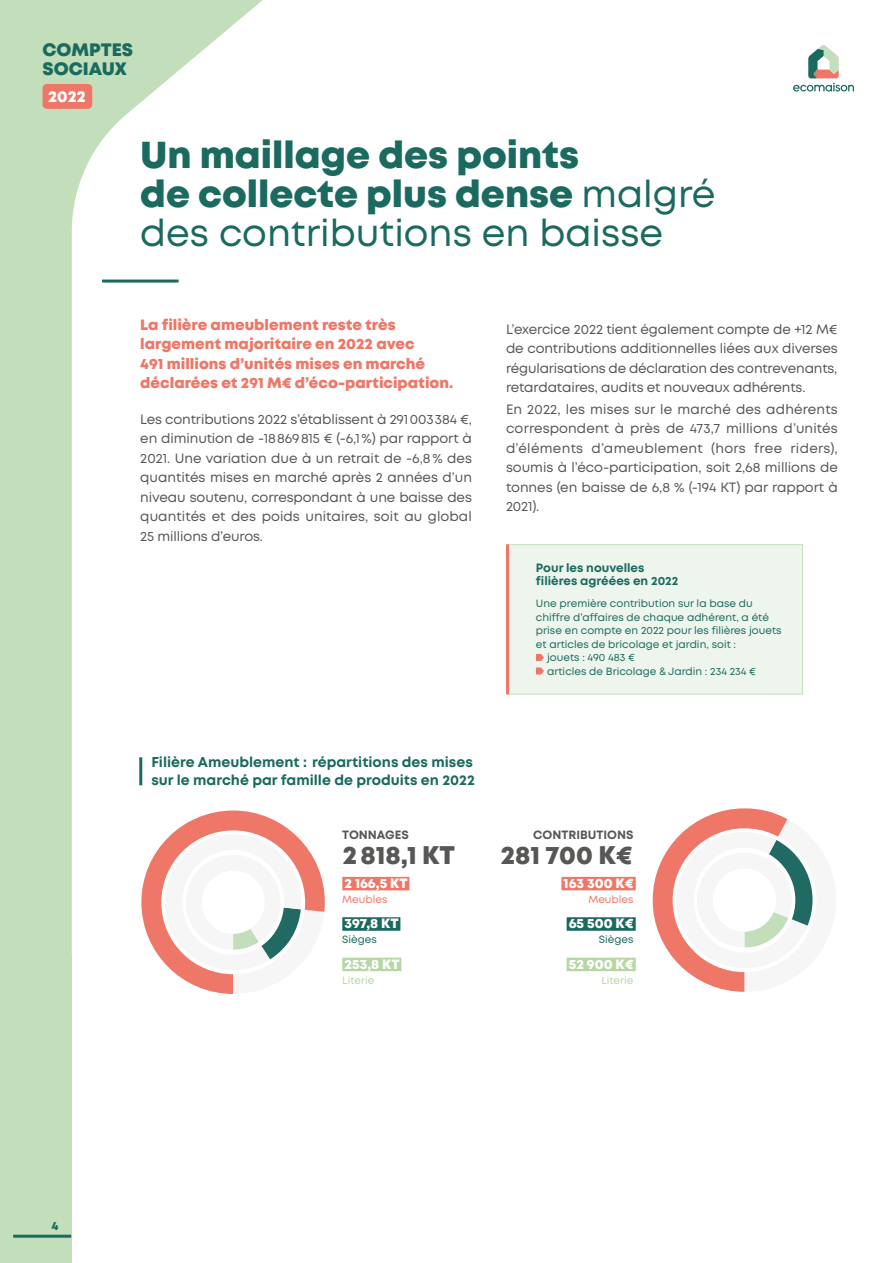
<style>
.page{position:relative;width:893px;height:1263px;background:#c2deba}
.page>*{position:absolute;margin:0;border:0;box-sizing:border-box;transform-origin:0 0}
.t1{font:800 37.5px/39px "Mont";color:#1a6a5f}
.t2{font:800 25.5px "Mont";color:#575756}
.t3{font:800 18px/19.5px "Mont";color:#1a6a5f}
.t4{font:800 15.9px "Mont";color:#fff}
.t5{font:800 15px/19.5px "Mont";color:#ee7767}
.t6{font:700 14.25px/18px "Mont";color:#1a6a5f}
.t7{font:13.5px/19.5px "Mont";letter-spacing:-.005em;color:#575756;text-align:justify}
.t8{font:800 13.5px "Mont";color:#fff}
.t9{font:700 12px/13.5px "Mont";color:#1a6a5f}
.t10{font:700 12px "Mont";color:#575756}
.t11{font:800 12px "Mont";color:#1a6a5f}
.t12{font:10.5px "Mont";color:#1a6a5f}
.t13{font:10.5px "Mont";color:#ee7767}
.t14{font:10.5px "Mont";color:#b6d7a5}
.s1{font-weight:400}
</style>
<div class="page">
<div style="left:72px;top:0;width:821px;height:908px;background:#fff"></div>
<div style="left:43px;top:84px;width:49px;height:25px;background:#ee7767;border-radius:4px"></div>
<svg style="left:793px;top:45px;width:61px;height:47px;background:#d3dbd5"></svg>
<hr style="left:13px;top:1235px;width:58px;height:3px;background:#1a6a5f">
<div style="left:72px;top:908px;width:821px;height:355px;background:#fff"></div>
<hr style="left:102px;top:280px;width:77px;height:3px;background:#1a6a5f">
<hr style="left:139px;top:757px;width:3px;height:28px;background:#1a6a5f">
<div style="left:507px;top:544px;width:296px;height:150px;background:#edf5ec;border:1px solid #c2deba"></div>
<svg style="left:536px;top:654px;width:8px;height:7px"></svg>
<svg style="left:536px;top:667px;width:8px;height:7px"></svg>
<hr style="left:506px;top:544px;width:3px;height:150px;background:#ee7767">
<div style="left:342px;top:877px;width:67px;height:13px;background:#ee7767"></div>
<div style="left:342px;top:917px;width:58px;height:14px;background:#1a6a5f"></div>
<div style="left:342px;top:958px;width:59px;height:13px;background:#b6d7a5"></div>
<div style="left:561px;top:877px;width:75px;height:13px;background:#ee7767"></div>
<div style="left:567px;top:917px;width:69px;height:14px;background:#1a6a5f"></div>
<div style="left:567px;top:958px;width:69px;height:13px;background:#b6d7a5"></div>
<svg style="left:653px;top:808px;width:194px;height:184px"></svg>
<div style="left:713px;top:868px;width:63px;height:64px;background:#fff;border-radius:50%"></div>
<svg style="left:141px;top:810px;width:184px;height:184px"></svg>
<div style="left:202px;top:871px;width:63px;height:63px;background:#fff;border-radius:50%"></div>
<h3 class="t3" style="left:43px;top:40px;width:92px">COMPTES<br>SOCIAUX</h3>
<p class="t4" style="left:48px;top:86px;width:39px">2022</p>
<h1 class="t1" style="left:140px;top:135px;width:577px">Un maillage des points<br>de collecte plus dense <span class="s1">malgré des contributions en baisse</span></h1>
<p class="t5" style="left:140px;top:315px;width:315px">La filière ameublement reste très largement majoritaire en 2022 avec<br>491 millions d’unités mises en marché déclarées et 291 M€ d’éco-participation.</p>
<p class="t7" style="left:140px;top:409px;width:333px">Les contributions 2022 s’établissent à 291003384 €, en diminution de -18869815 € (-6,1%) par rapport à 2021. Une variation due à un retrait de -6,8% des quantités mises en marché après 2 années d’un niveau soutenu, correspondant à une baisse des quantités et des poids unitaires, soit au global 25 millions d’euros.</p>
<p class="t6" style="left:151px;top:753px;width:325px">Filière Ameublement : répartitions des mises sur le marché par famille de produits en 2022</p>
<p class="t7" style="left:506px;top:319px;width:333px">L’exercice 2022 tient également compte de +12 M€ de contributions additionnelles liées aux diverses régularisations de déclaration des contrevenants, retardataires, audits et nouveaux adhérents.</p>
<p class="t7" style="left:506px;top:399px;width:333px">En 2022, les mises sur le marché des adhérents correspondent à près de 473,7 millions d’unités d’éléments d’ameublement (hors free riders), soumis à l’éco-participation, soit 2,68 millions de tonnes (en baisse de 6,8 % (-194 KT) par rapport à 2021).</p>
<p class="t9" style="left:536px;top:561px;width:144px">Pour les nouvelles filières agréées en 2022</p>
<p class="t12" style="left:536px;top:597px;width:218px">Une première contribution sur la base du</p>
<p class="t12" style="left:536px;top:610px;width:235px">chiffre d’affaires de chaque adhérent, a été</p>
<p class="t12" style="left:536px;top:624px;width:247px">prise en compte en 2022 pour les filières jouets</p>
<p class="t12" style="left:536px;top:637px;width:202px">et articles de bricolage et jardin, soit :</p>
<p class="t12" style="left:547px;top:651px;width:89px">jouets : 490 483 €</p>
<p class="t12" style="left:547px;top:664px;width:210px">articles de Bricolage &amp; Jardin : 234 234 €</p>
<p class="t11" style="left:51px;top:1218px;width:9px">4</p>
<p class="t10" style="left:342px;top:827px;width:68px">TONNAGES</p>
<p class="t8" style="left:344px;top:874px;width:65px">2 166,5 KT</p>
<p class="t13" style="left:342px;top:892px;width:47px">Meubles</p>
<p class="t8" style="left:344px;top:915px;width:56px">397,8 KT</p>
<p class="t12" style="left:342px;top:933px;width:36px">Sièges</p>
<p class="t8" style="left:344px;top:955px;width:57px">253,8 KT</p>
<p class="t14" style="left:342px;top:973px;width:34px">Literie</p>
<p class="t10" style="left:533px;top:827px;width:102px">CONTRIBUTIONS</p>
<p class="t8" style="left:564px;top:874px;width:72px">163 300 K€</p>
<p class="t13" style="left:588px;top:892px;width:47px">Meubles</p>
<p class="t8" style="left:569px;top:915px;width:66px">65 500 K€</p>
<p class="t12" style="left:599px;top:933px;width:36px">Sièges</p>
<p class="t8" style="left:569px;top:955px;width:66px">52 900 K€</p>
<p class="t14" style="left:601px;top:973px;width:34px">Literie</p>
<h2 class="t2" style="left:343px;top:838px;width:114px">2818,1 KT</h2>
<h2 class="t2" style="left:501px;top:838px;width:133px">281 700 K€</h2>
</div>
